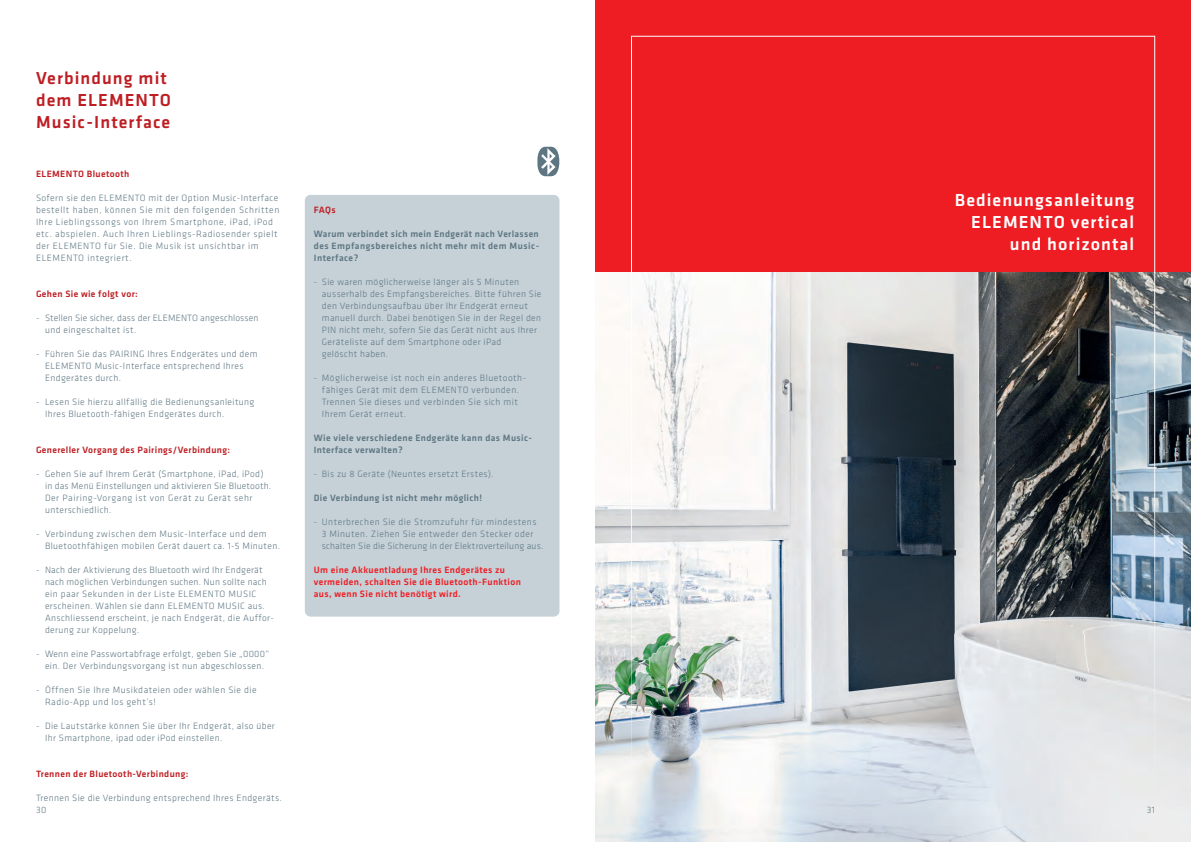
<style>
.page{position:relative;width:1191px;height:842px;background:#fff}
.page>*{position:absolute;margin:0;border:0;box-sizing:border-box;transform-origin:0 0}
.t1{font:500 18px/22px "Klavika";letter-spacing:.06em;color:#fff;text-align:right}
.t2{font:500 18px/22px "Klavika";letter-spacing:.06em;color:#be1e23}
.t3{font:300 9.5px/12px "Klavika";letter-spacing:.04em;color:#5d7682}
.t4{font:300 9.5px/12px "Klavika";letter-spacing:.06em;color:#5d7682}
.t5{font:500 9.5px/12px "Klavika";letter-spacing:.04em;color:#5d7682;text-align:justify}
.t6{font:500 9.5px "Klavika";letter-spacing:.04em;color:#be1e23}
.t7{font:500 9.5px/12px "Klavika";letter-spacing:.04em;color:#ee1d23}
.t8{font:300 9.5px/12px "Klavika";letter-spacing:.015em;color:#5d7682}
</style>
<div class="page">
<div style="left:305px;top:195px;width:254px;height:422px;background:#c5d0d7;border-radius:6px"></div>
<div style="left:595px;top:0;width:596px;height:842px;background:#ee1d23"></div>
<img style="left:537px;top:147px;width:23px;height:30px">
<img style="left:595px;top:272px;width:596px;height:570px">
<svg style="left:631px;top:36px;width:524px;height:806px"></svg>
<h1 class="t2" style="left:36px;top:67px;width:136px">Verbindung mit dem ELEMENTO<br>Music-Interface</h1>
<p class="t6" style="left:36px;top:168px;width:95px">ELEMENTO Bluetooth</p>
<p class="t4" style="left:36px;top:192px;width:245px">Sofern sie den ELEMENTO mit der Option Music-Interface bestellt haben, können Sie mit den folgenden Schritten Ihre Lieblingssongs von Ihrem Smartphone, iPad, iPod etc. abspielen. Auch Ihren Lieblings-Radiosender spielt der ELEMENTO für Sie. Die Musik ist unsichtbar im ELEMENTO integriert.</p>
<p class="t6" style="left:36px;top:288px;width:103px">Gehen Sie wie folgt vor:</p>
<p class="t8" style="left:45px;top:312px;width:215px;text-indent:-9px">- Stellen Sie sicher, dass der ELEMENTO angeschlossen und eingeschaltet ist.</p>
<p class="t3" style="left:45px;top:348px;width:214px;text-indent:-9px">- Führen Sie das PAIRING Ihres Endgerätes und dem<br>ELEMENTO Music-Interface entsprechend Ihres<br>Endgerätes durch.</p>
<p class="t3" style="left:45px;top:396px;width:211px;text-indent:-9px">- Lesen Sie hierzu allfällig die Bedienungsanleitung<br>Ihres Bluetooth-fähigen Endgerätes durch.</p>
<p class="t6" style="left:36px;top:444px;width:196px">Genereller Vorgang des Pairings/Verbindung:</p>
<p class="t3" style="left:45px;top:468px;width:228px;text-indent:-9px">- Gehen Sie auf Ihrem Gerät (Smartphone, iPad, iPod) in das Menü Einstellungen und aktivieren Sie Bluetooth.<br>Der Pairing-Vorgang ist von Gerät zu Gerät sehr unterschiedlich.</p>
<p class="t3" style="left:45px;top:528px;width:236px;text-indent:-9px">- Verbindung zwischen dem Music-Interface und dem<br>Bluetoothfähigen mobilen Gerät dauert ca. 1-5 Minuten.</p>
<p class="t3" style="left:45px;top:564px;width:230px;text-indent:-9px">- Nach der Aktivierung des Bluetooth wird Ihr Endgerät nach möglichen Verbindungen suchen. Nun sollte nach ein paar Sekunden in der Liste ELEMENTO MUSIC erscheinen. Wählen sie dann ELEMENTO MUSIC aus.<br>Anschliessend erscheint, je nach Endgerät, die Auffor&shy;derung zur Koppelung.</p>
<p class="t3" style="left:36px;top:648px;width:235px;text-align:center">- Wenn eine Passwortabfrage erfolgt, geben Sie „0000“ ein. Der Verbindungsvorgang ist nun abgeschlossen.</p>
<p class="t3" style="left:45px;top:684px;width:213px;text-indent:-9px">- Öffnen Sie Ihre Musikdateien oder wählen Sie die<br>Radio-App und los geht’s!</p>
<p class="t3" style="left:45px;top:720px;width:231px;text-indent:-9px">- Die Lautstärke können Sie über Ihr Endgerät, also über<br>Ihr Smartphone, ipad oder iPod einstellen.</p>
<p class="t6" style="left:36px;top:768px;width:154px">Trennen der Bluetooth-Verbindung:</p>
<p class="t3" style="left:36px;top:792px;width:247px">Trennen Sie die Verbindung entsprechend Ihres Endgeräts.</p>
<p class="t6" style="left:314px;top:204px;width:23px">FAQs</p>
<p class="t5" style="left:314px;top:228px;width:227px">Warum verbindet sich mein Endgerät nach Verlassen des Empfangsbereiches nicht mehr mit dem Music-Interface?</p>
<p class="t3" style="left:322px;top:276px;width:221px;text-indent:-8px">- Sie waren möglicherweise länger als 5 Minuten ausserhalb des Empfangsbereiches. Bitte führen Sie den Verbindungsaufbau über Ihr Endgerät erneut manuell durch. Dabei benötigen Sie in der Regel den PIN nicht mehr, sofern Sie das Gerät nicht aus Ihrer Geräteliste auf dem Smartphone oder iPad<br>gelöscht haben.</p>
<p class="t3" style="left:322px;top:372px;width:206px;text-indent:-8px">- Möglicherweise ist noch ein anderes Bluetooth&shy;fähiges Gerät mit dem ELEMENTO verbunden.<br>Trennen Sie dieses und verbinden Sie sich mit Ihrem Gerät erneut.</p>
<p class="t5" style="left:314px;top:432px;width:220px">Wie viele verschiedene Endgeräte kann das Music-<br>Interface verwalten?</p>
<p class="t3" style="left:314px;top:468px;width:181px">- Bis zu 8 Geräte (Neuntes ersetzt Erstes).</p>
<p class="t5" style="left:314px;top:492px;width:170px">Die Verbindung ist nicht mehr möglich!</p>
<p class="t3" style="left:322px;top:516px;width:223px;text-indent:-8px">- Unterbrechen Sie die Stromzufuhr für mindestens<br>3 Minuten. Ziehen Sie entweder den Stecker oder schalten Sie die Sicherung in der Elektroverteilung aus.</p>
<p class="t7" style="left:314px;top:564px;width:208px">Um eine Akkuentladung Ihres Endgerätes zu vermeiden, schalten Sie die Bluetooth-Funktion aus, wenn Sie nicht benötigt wird.</p>
<h1 class="t1" style="left:955px;top:189px;width:181px">Bedienungsanleitung<br>ELEMENTO vertical und horizontal</h1>
<p class="t3" style="left:36px;top:804px;width:12px">30</p>
<p class="t3" style="left:1146px;top:804px;width:10px">31</p>
</div>
